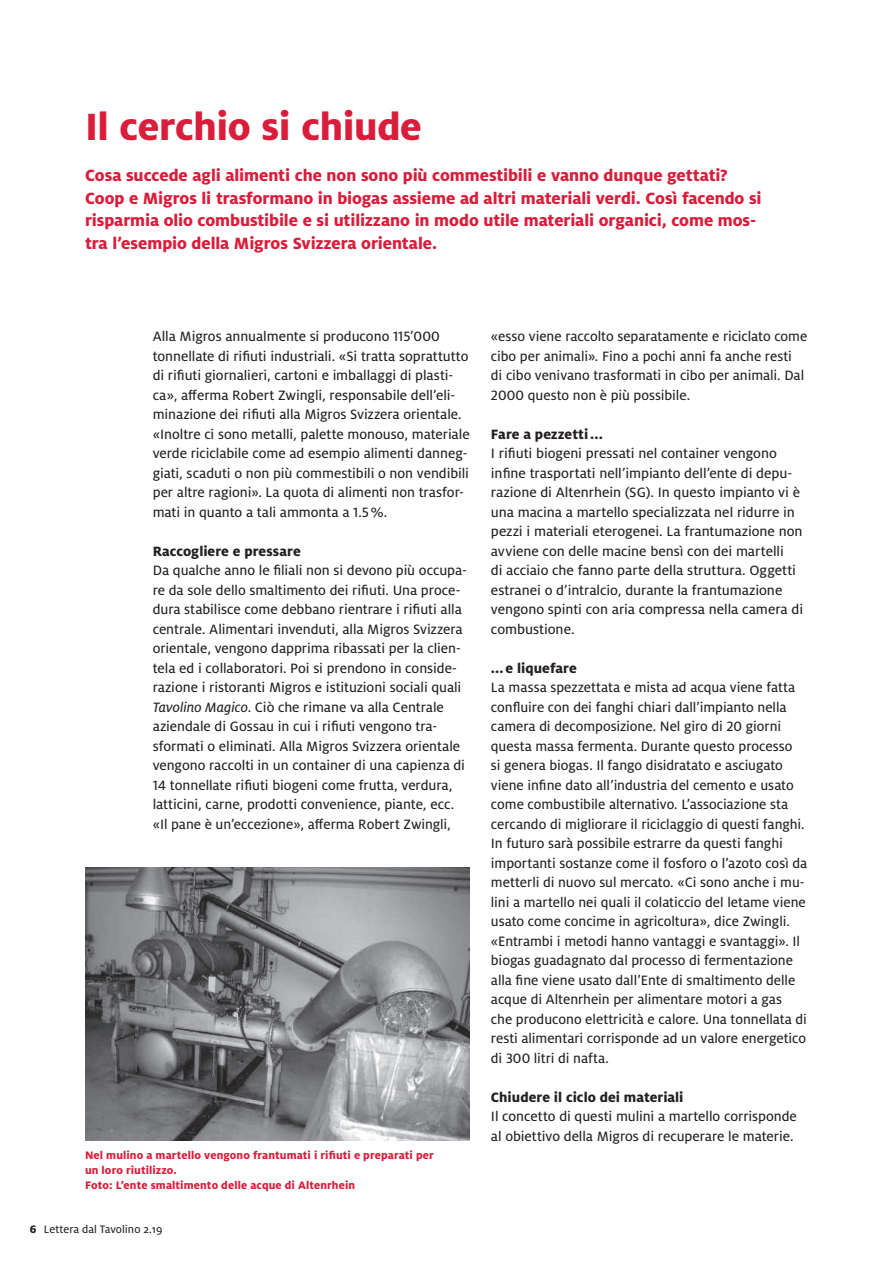
<style>
.page{position:relative;width:893px;height:1263px;background:#fff}
.page>*{position:absolute;margin:0;border:0;box-sizing:border-box;transform-origin:0 0}
.t1{font:800 42px "Milo OT";letter-spacing:-.01em;color:#d91d3a}
.t2{font:800 18px/22.5px "Milo OT";letter-spacing:-.005em;color:#d91d3a}
.t3{font:15px/19.5px "Milo OT Text";letter-spacing:-.005em;color:#231f20}
.t4{font:800 15px "Milo OT";letter-spacing:.005em;color:#231f20}
.t5{font:800 12px/15px "Milo OT";letter-spacing:.01em;color:#d91d3a}
.t6{font:12px "Milo OT Text";letter-spacing:.005em;color:#231f20}
.s1{font-family:"Milo OT Text Ita"}
.s2{font-family:"Milo OT";font-weight:800}
</style>
<div class="page">
<img style="left:85px;top:868px;width:385px;height:273px">
<h1 class="t1" style="left:85px;top:103px;width:338px">Il cerchio si chiude</h1>
<p class="t2" style="left:85px;top:164px;width:678px">Cosa succede agli alimenti che non sono più commestibili e vanno dunque gettati?<br>Coop e Migros li trasformano in biogas assieme ad altri materiali verdi. Così facendo si risparmia olio combustibile e si utilizzano in modo utile materiali organici, come mos&shy;tra l’esempio della Migros Svizzera orientale.</p>
<p class="t3" style="left:153px;top:327px;width:318px">Alla Migros annualmente si producono 115’000 tonnellate di rifiuti industriali. «Si tratta soprattutto di rifiuti giornalieri, cartoni e imballaggi di plasti&shy;ca», afferma Robert Zwingli, responsabile dell’eli&shy;minazione dei rifiuti alla Migros Svizzera orientale. «Inoltre ci sono metalli, palette monouso, materiale verde riciclabile come ad esempio alimenti danneg&shy;giati, scaduti o non più commestibili o non vendibili per altre ragioni». La quota di alimenti non trasfor&shy;mati in quanto a tali ammonta a 1.5%.</p>
<p class="t4" style="left:153px;top:542px;width:150px">Raccogliere e pressare</p>
<p class="t3" style="left:153px;top:561px;width:316px">Da qualche anno le filiali non si devono più occupa&shy;re da sole dello smaltimento dei rifiuti. Una proce&shy;dura stabilisce come debbano rientrare i rifiuti alla centrale. Alimentari invenduti, alla Migros Svizzera orientale, vengono dapprima ribassati per la clien&shy;tela ed i collaboratori. Poi si prendono in conside&shy;razione i ristoranti Migros e istituzioni sociali quali <span class="s1">Tavolino Magico</span>. Ciò che rimane va alla Centrale aziendale di Gossau in cui i rifiuti vengono tra&shy;sformati o eliminati. Alla Migros Svizzera orientale vengono raccolti in un container di una capienza di 14 tonnellate rifiuti biogeni come frutta, verdura, latticini, carne, prodotti convenience, piante, ecc. «Il pane è un’eccezione», afferma Robert Zwingli,</p>
<p class="t5" style="left:85px;top:1147px;width:350px">Nel mulino a martello vengono frantumati i rifiuti e preparati per un loro riutilizzo.<br>Foto: L’ente smaltimento delle acque di Altenrhein</p>
<p class="t6" style="left:30px;top:1223px;width:134px"><span class="s2">6</span> Lettera dal Tavolino 2.19</p>
<p class="t3" style="left:491px;top:327px;width:318px">«esso viene raccolto separatamente e riciclato come cibo per animali». Fino a pochi anni fa anche resti<br>di cibo venivano trasformati in cibo per animali. Dal 2000 questo non è più possibile.</p>
<p class="t4" style="left:491px;top:425px;width:114px">Fare a pezzetti...</p>
<p class="t3" style="left:491px;top:444px;width:314px">I rifiuti biogeni pressati nel container vengono infine trasportati nell’impianto dell’ente di depu&shy;razione di Altenrhein (SG). In questo impianto vi è una macina a martello specializzata nel ridurre in pezzi i materiali eterogenei. La frantumazione non avviene con delle macine bensì con dei martelli<br>di acciaio che fanno parte della struttura. Oggetti estranei o d’intralcio, durante la frantumazione vengono spinti con aria compressa nella camera di combustione.</p>
<p class="t4" style="left:491px;top:659px;width:87px">...e liquefare</p>
<p class="t3" style="left:491px;top:678px;width:318px">La massa spezzettata e mista ad acqua viene fatta confluire con dei fanghi chiari dall’impianto nella camera di decomposizione. Nel giro di 20 giorni questa massa fermenta. Durante questo processo<br>si genera biogas. Il fango disidratato e asciugato viene infine dato all’industria del cemento e usato come combustibile alternativo. L’associazione sta cercando di migliorare il riciclaggio di questi fanghi.<br>In futuro sarà possibile estrarre da questi fanghi importanti sostanze come il fosforo o l’azoto così da metterli di nuovo sul mercato. «Ci sono anche i mu&shy;lini a martello nei quali il colaticcio del letame viene usato come concime in agricoltura», dice Zwingli. «Entrambi i metodi hanno vantaggi e svantaggi». Il biogas guadagnato dal processo di fermentazione alla fine viene usato dall’Ente di smaltimento delle acque di Altenrhein per alimentare motori a gas<br>che producono elettricità e calore. Una tonnellata di resti alimentari corrisponde ad un valore energetico di 300 litri di nafta.</p>
<p class="t4" style="left:491px;top:1088px;width:194px">Chiudere il ciclo dei materiali</p>
<p class="t3" style="left:491px;top:1107px;width:307px">Il concetto di questi mulini a martello corrisponde al obiettivo della Migros di recuperare le materie.</p>
</div>
